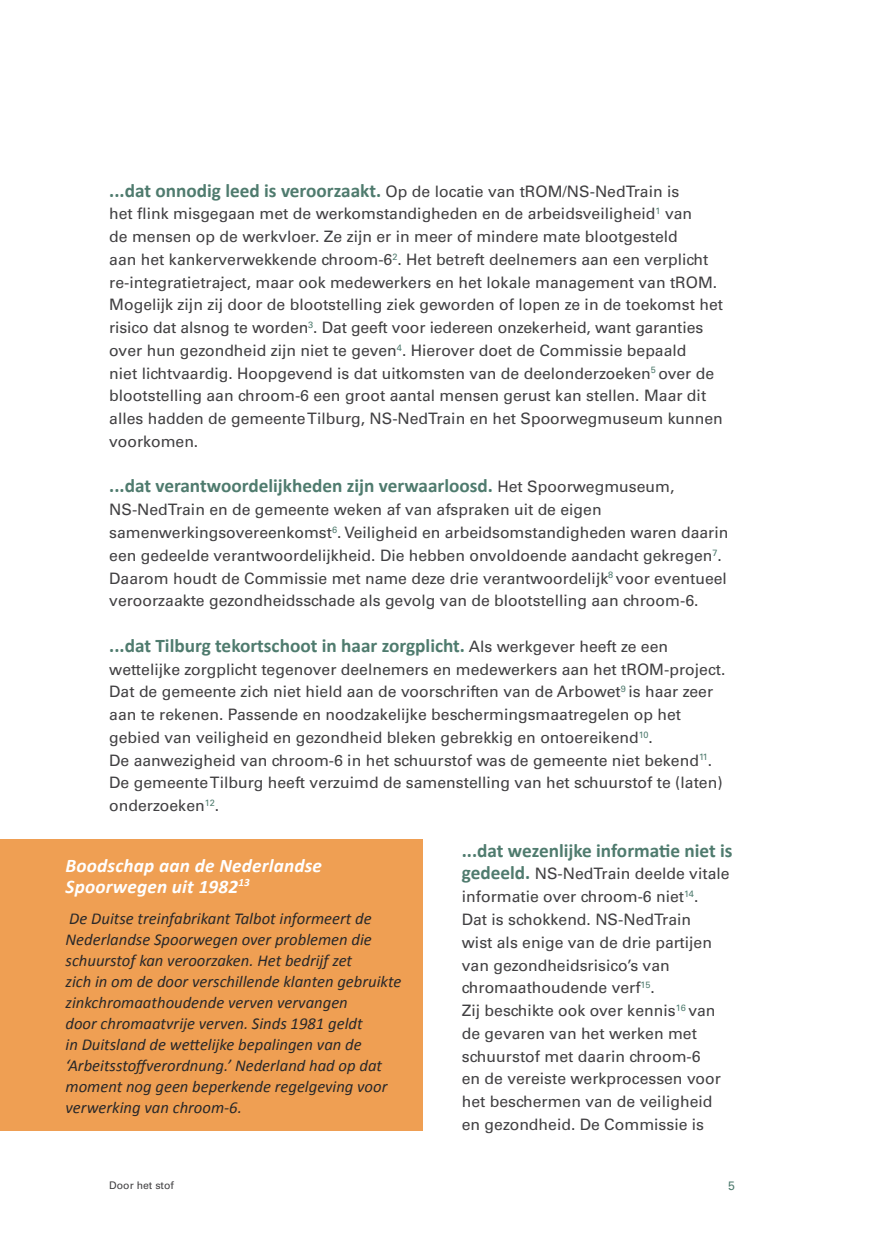
<style>
.page{position:relative;width:874px;height:1241px;background:#fff}
.page>*{position:absolute;margin:0;border:0;box-sizing:border-box;transform-origin:0 0}
.t1{font:700 19.25px "Calibri";color:#4f7b6e}
.t2{font:italic 700 19.25px/21px "Calibri";letter-spacing:.01em;color:#fff}
.t3{font:italic 16.62px/21px "Calibri";color:#292829}
.t4{font:15.75px/22.8px "Univers LT Std";color:#414042}
.t5{font:12.25px "Univers LT Std";color:#4f7b6e}
.t6{font:10.5px "Univers LT Std";color:#414042}
.s1{font-family:"Calibri";font-weight:700;font-size:19.25px;color:#4f7b6e}
.s2{font-family:"Univers LT Std";font-weight:400;font-size:15.75px;color:#414042}
</style>
<div class="page">
<div style="left:0;top:839px;width:422px;height:291px;background:#ef9f53"></div>
<p class="t4" style="left:109px;top:180px;width:615px"><span class="s1">...dat onnodig leed is veroorzaakt.</span> Op de locatie van tROM/NS-NedTrain is<br>het flink misgegaan met de werkomstandigheden en de arbeidsveiligheid<sup>1</sup> van<br>de mensen op de werkvloer. Ze zijn er in meer of mindere mate blootgesteld<br>aan het kankerverwekkende chroom-6<sup>2</sup>. Het betreft deelnemers aan een verplicht re-integratietraject, maar ook medewerkers en het lokale management van tROM.<br>Mogelijk zijn zij door de blootstelling ziek geworden of lopen ze in de toekomst het risico dat alsnog te worden<sup>3</sup>. Dat geeft voor iedereen onzekerheid, want garanties over hun gezondheid zijn niet te geven<sup>4</sup>. Hierover doet de Commissie bepaald<br>niet lichtvaardig. Hoopgevend is dat uitkomsten van de deelonderzoeken<sup>5</sup> over de blootstelling aan chroom-6 een groot aantal mensen gerust kan stellen. Maar dit alles hadden de gemeente Tilburg, NS-NedTrain en het Spoorwegmuseum kunnen voorkomen.</p>
<p class="t1" style="left:109px;top:473px;width:566px">...dat verantwoordelijkheden zijn verwaarloosd. <span class="s2">Het Spoorwegmuseum,</span></p>
<p class="t4" style="left:109px;top:498px;width:620px">NS-NedTrain en de gemeente weken af van afspraken uit de eigen samenwerkingsovereenkomst<sup>6</sup>. Veiligheid en arbeidsomstandigheden waren daarin een gedeelde verantwoordelijkheid. Die hebben onvoldoende aandacht gekregen<sup>7</sup>.<br>Daarom houdt de Commissie met name deze drie verantwoordelijk<sup>8</sup> voor eventueel veroorzaakte gezondheidsschade als gevolg van de blootstelling aan chroom-6.</p>
<p class="t1" style="left:109px;top:633px;width:560px">...dat Tilburg tekortschoot in haar zorgplicht. <span class="s2">Als werkgever heeft ze een</span></p>
<p class="t4" style="left:109px;top:657px;width:617px">wettelijke zorgplicht tegenover deelnemers en medewerkers aan het tROM-project.<br>Dat de gemeente zich niet hield aan de voorschriften van de Arbowet<sup>9</sup> is haar zeer aan te rekenen. Passende en noodzakelijke beschermingsmaatregelen op het gebied van veiligheid en gezondheid bleken gebrekkig en ontoereikend<sup>10</sup>.<br>De aanwezigheid van chroom-6 in het schuurstof was de gemeente niet bekend<sup>11</sup>.<br>De gemeente Tilburg heeft verzuimd de samenstelling van het schuurstof te (laten) onderzoeken<sup>12</sup>.</p>
<p class="t1" style="left:461px;top:837px;width:272px">...dat wezenlijke informatie niet is</p>
<p class="t4" style="left:461px;top:862px;width:269px"><span class="s1">gedeeld.</span> NS-NedTrain deelde vitale informatie over chroom-6 niet<sup>14</sup>.<br>Dat is schokkend. NS-NedTrain<br>wist als enige van de drie partijen van gezondheidsrisico’s van chromaathoudende verf<sup>15</sup>.<br>Zij beschikte ook over kennis<sup>16</sup> van de gevaren van het werken met schuurstof met daarin chroom-6<br>en de vereiste werkprocessen voor het beschermen van de veiligheid en gezondheid. De Commissie is</p>
<p class="t2" style="left:65px;top:854px;width:258px">Boodschap aan de Nederlandse<br>Spoorwegen uit 1982<sup>13</sup></p>
<p class="t3" style="left:65px;top:907px;width:337px">De Duitse treinfabrikant Talbot informeert de Nederlandse Spoorwegen over problemen die schuurstof kan veroorzaken. Het bedrijf zet<br>zich in om de door verschillende klanten gebruikte zinkchromaathoudende verven vervangen<br>door chromaatvrije verven. Sinds 1981 geldt<br>in Duitsland de wettelijke bepalingen van de ‘Arbeitsstoffverordnung.’ Nederland had op dat moment nog geen beperkende regelgeving voor verwerking van chroom-6.</p>
<p class="t6" style="left:109px;top:1178px;width:66px">Door het stof</p>
<p class="t5" style="left:727px;top:1178px;width:8px">5</p>
</div>
